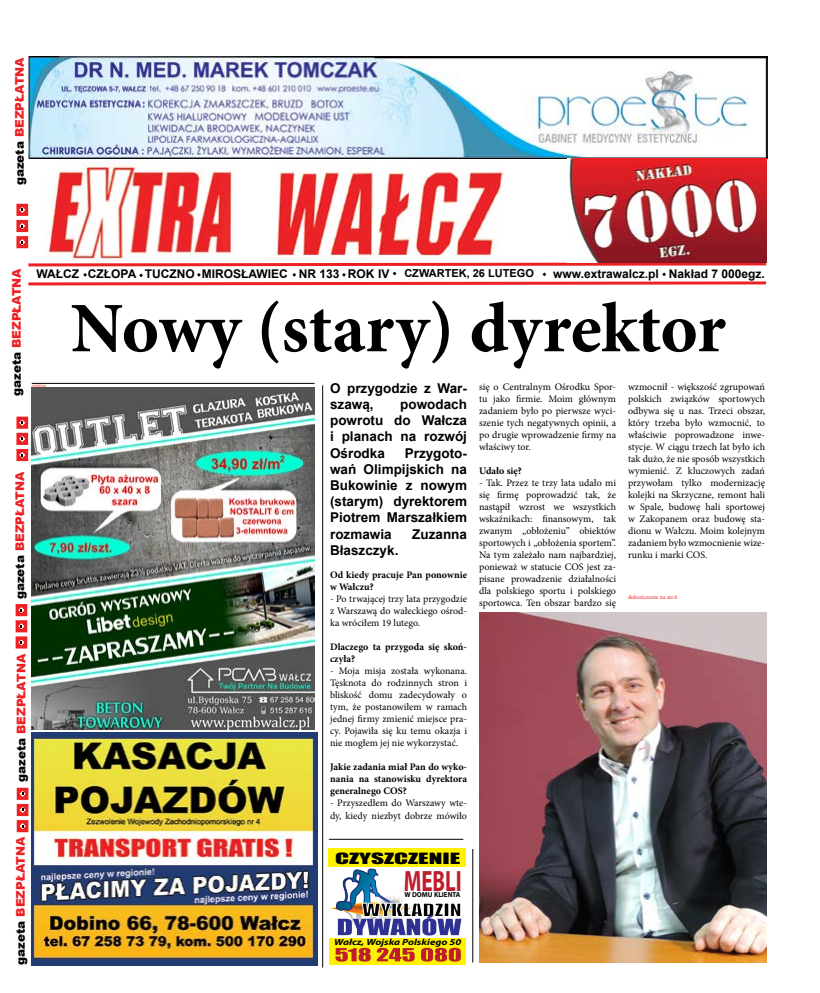
<style>
.page{position:relative;width:820px;height:993px;background:#fff}
.page>*{position:absolute;margin:0;border:0;box-sizing:border-box;transform-origin:0 0}
.t1{font:700 71px "Minion Pro";letter-spacing:-.005em;color:#000}
.t2{font:700 29.5px "Myriad Pro";color:#be1d2c;scale:.71 1}
.t3{font:14.2px "Impact";color:#000;scale:1.77 1}
.t4{font:700 13.5px/16.2px "Arial";color:#000;text-align:justify}
.t5{font:700 12px "Arial";color:#000}
.t6{font:900 12px "Arial";color:#ed2124}
.t7{font:10px/12px "Minion Pro";color:#000;text-align:justify}
.t8{font:700 10px/12px "Minion Pro";color:#000}
.t9{font:italic 700 8.9px "Myriad Pro";color:#000;scale:1.22 1}
.t10{font:700 7.2px "Myriad Pro";color:#000}
.t11{font:6px "Minion Pro";color:#ed2124}
.t12{font:4px "Arial";color:#f05135}
.s1{color:#000}
.s2{font-size:11px}
</style>
<div class="page">
<img style="left:28px;top:57px;width:739px;height:101px">
<img style="left:44px;top:161px;width:192px;height:100px">
<img style="left:277px;top:161px;width:226px;height:96px">
<svg style="left:28px;top:261px;width:739px;height:25px"></svg>
<img style="left:31px;top:732px;width:286px;height:233px">
<hr style="left:322px;top:385px;width:1px;height:582px;background:#000101">
<hr style="left:32px;top:383px;width:282px;height:1px;background:#000101">
<hr style="left:472px;top:848px;width:1px;height:114px;background:#000101">
<hr style="left:329px;top:838px;width:134px;height:1px;background:#000101">
<div style="left:16px;top:204px;width:12px;height:12px;border:10px solid #ed2124"></div>
<div style="left:16px;top:220px;width:12px;height:12px;border:10px solid #ed2124"></div>
<div style="left:16px;top:236px;width:12px;height:12px;border:10px solid #ed2124"></div>
<div style="left:16px;top:416px;width:12px;height:12px;border:10px solid #ed2124"></div>
<div style="left:16px;top:604px;width:11px;height:12px;border:10px solid #ed2124"></div>
<div style="left:17px;top:787px;width:11px;height:12px;border:10px solid #ed2124"></div>
<div style="left:16px;top:432px;width:12px;height:13px;border:10px solid #ed2124"></div>
<div style="left:16px;top:620px;width:11px;height:12px;border:10px solid #ed2124"></div>
<div style="left:17px;top:803px;width:11px;height:12px;border:10px solid #ed2124"></div>
<div style="left:16px;top:449px;width:12px;height:12px;border:10px solid #ed2124"></div>
<div style="left:16px;top:636px;width:11px;height:12px;border:10px solid #ed2124"></div>
<div style="left:17px;top:819px;width:11px;height:13px;border:10px solid #ed2124"></div>
<img style="left:567px;top:158px;width:198px;height:104px">
<img style="left:31px;top:387px;width:284px;height:342px">
<svg style="left:330px;top:868px;width:131px;height:67px"></svg>
<div style="left:329px;top:848px;width:136px;height:19px;background:#fff200"></div>
<div style="left:329px;top:937px;width:136px;height:27px;background:#fff200"></div>
<svg style="left:335px;top:947px;width:35px;height:14px"></svg>
<svg style="left:376px;top:947px;width:38px;height:14px"></svg>
<svg style="left:421px;top:947px;width:39px;height:14px"></svg>
<img style="left:479px;top:612px;width:286px;height:350px">
<p class="t6" style="left:11px;top:185px;width:129px;rotate:-90deg"><span class="s1">gazeta</span> BEZPŁATNA</p>
<p class="t6" style="left:8px;top:396px;width:129px;rotate:-90deg"><span class="s1">gazeta</span> BEZPŁATNA</p>
<p class="t5" style="left:36px;top:266px;width:499px">WAŁCZ CZŁOPA TUCZNO MIROSŁAWIEC NR 133 ROK IV <span class="s2">CZWARTEK, 26 LUTEGO</span></p>
<p class="t5" style="left:553px;top:266px;width:213px">www.extrawalcz.pl Nakład 7 000egz.</p>
<h1 class="t1" style="left:71px;top:278px;width:656px">Nowy (stary) dyrektor</h1>
<p class="t12" style="left:32px;top:382px;width:16px">reklama</p>
<h3 class="t4" style="left:330px;top:380px;width:138px">O przygodzie z War&shy;szawą,</h3>
<p class="t7" style="left:627px;top:381px;width:138px">wzmocnił - większość zgrupowań polskich związków sportowych odbywa się u nas. Trzeci obszar, który trzeba było wzmocnić, to właściwie poprowadzone inwe&shy;stycje. W ciągu trzech lat było ich tak dużo, że nie sposób wszystkich wymienić. Z kluczowych zadań przywołam tylko modernizację kolejki na Skrzyczne, remont hali w Spale, budowę hali sportowej w Zakopanem oraz budowę sta&shy;dionu w Wałczu. Moim kolejnym zadaniem było wzmocnienie wize&shy;runku i marki COS.</p>
<p class="t11" style="left:627px;top:593px;width:51px">dokończenie na str.6</p>
<p class="t7" style="left:479px;top:381px;width:138px">się o Centralnym Ośrodku Spor&shy;tu jako firmie. Moim głównym zadaniem było po pierwsze wyci&shy;szenie tych negatywnych opinii, a po drugie wprowadzenie firmy na właściwy tor.</p>
<p class="t8" style="left:479px;top:465px;width:44px">Udało się?</p>
<p class="t7" style="left:479px;top:477px;width:138px">- Tak. Przez te trzy lata udało mi się firmę poprowadzić tak, że nastąpił wzrost we wszystkich wskaźnikach: finansowym, tak zwanym „obłożeniu” obiektów sportowych i „obłożenia sportem”.<br>Na tym zależało nam najbardziej, ponieważ w statucie COS jest za&shy;pisane prowadzenie działalności dla polskiego sportu i polskiego sportowca. Ten obszar bardzo się</p>
<h3 class="t4" style="left:330px;top:396px;width:138px;text-indent:70px">powodach powrotu do Wałcza i planach na rozwój Ośrodka</h3>
<h3 class="t4" style="left:330px;top:445px;width:138px;text-indent:75px">Przygoto&shy;wań Olimpijskich na Bukowinie z nowym (starym) dyrektorem Piotrem Marszałkiem rozmawia</h3>
<p class="t6" style="left:11px;top:599px;width:129px;rotate:-90deg"><span class="s1">gazeta</span> BEZPŁATNA</p>
<h3 class="t4" style="left:412px;top:526px;width:56px">Zuzanna</h3>
<h3 class="t4" style="left:330px;top:543px;width:70px">Błaszczyk.</h3>
<p class="t8" style="left:330px;top:568px;width:138px">Od kiedy pracuje Pan ponownie w Wałczu?</p>
<p class="t7" style="left:330px;top:593px;width:138px">- Po trwającej trzy lata przygodzie z Warszawą do wałeckiego ośrod&shy;ka wróciłem 19 lutego.</p>
<p class="t8" style="left:330px;top:640px;width:138px">Dlaczego ta przygoda się skoń&shy;czyła?</p>
<p class="t7" style="left:330px;top:665px;width:138px">- Moja misja została wykonana.<br>Tęsknota do rodzinnych stron i bliskość domu zadecydowały o tym, że postanowiłem w ramach jednej firmy zmienić miejsce pra&shy;cy. Pojawiła się ku temu okazja i nie mogłem jej nie wykorzystać.</p>
<p class="t8" style="left:330px;top:760px;width:138px;text-align:justify">Jakie zadania miał Pan do wyko&shy;nania na stanowisku dyrektora generalnego COS?</p>
<p class="t7" style="left:330px;top:797px;width:138px">- Przyszedłem do Warszawy wte&shy;dy, kiedy niezbyt dobrze mówiło</p>
<p class="t6" style="left:12px;top:781px;width:129px;rotate:-90deg"><span class="s1">gazeta</span> BEZPŁATNA</p>
<p class="t6" style="left:12px;top:964px;width:129px;rotate:-90deg"><span class="s1">gazeta</span> BEZPŁATNA</p>
<h3 class="t3" style="left:335px;top:847px;width:72px">CZYSZCZENIE</h3>
<h2 class="t2" style="left:403px;top:861px;width:83px">MEBLI</h2>
<p class="t10" style="left:404px;top:890px;width:58px">W DOMU KLIENTA</p>
<p class="t9" style="left:334px;top:935px;width:106px">Wałcz, Wojska Polskiego 50</p>
</div>
